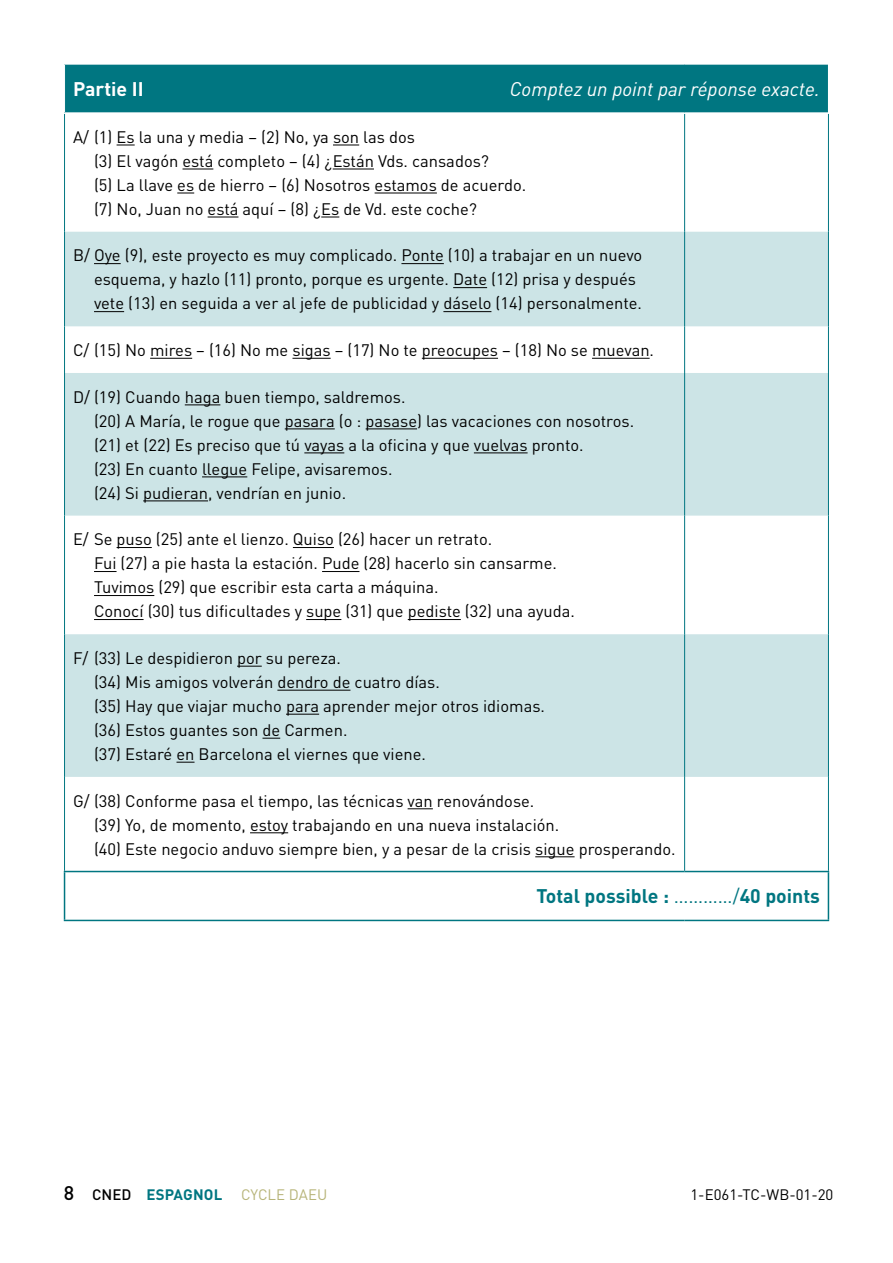
<style>
.page{position:relative;width:893px;height:1263px;background:#fff}
.page>*{position:absolute;margin:0;border:0;box-sizing:border-box;transform-origin:0 0}
.Reserve{font:italic 19.5px "DINOT";color:#fff}
.Reserve-2{font:700 19.5px "DINOT";color:#007681}
.Reserve-3{font:700 19.5px "DINOT";color:#fff}
.t1{font:16.5px/24px "DINOT";color:#000}
.t2{font:15px "DINOT";color:#000}
.t3{font:700 15px "DINOT";letter-spacing:.01em;color:#007681}
.t4{font:15px "DINOT";color:#b7b479}
.s1{font-weight:400}
.s2{font-weight:500;font-size:19.5px;color:#000}
.s3{font-weight:500;color:#000}
</style>
<div class="page">
<div style="left:65px;top:64px;width:763px;height:49px;background:#007681"></div>
<svg style="left:65px;top:232px;width:763px;height:545px;fill:#cce4e6"></svg>
<hr style="left:64px;top:114px;width:1px;height:118px;background:#007681">
<hr style="left:684px;top:114px;width:1px;height:118px;background:#007681">
<hr style="left:828px;top:114px;width:1px;height:118px;background:#007681">
<hr style="left:64px;top:232px;width:1px;height:94px;background:#007681">
<hr style="left:684px;top:232px;width:1px;height:94px;background:#007681">
<hr style="left:828px;top:232px;width:1px;height:94px;background:#007681">
<hr style="left:64px;top:326px;width:1px;height:47px;background:#007681">
<hr style="left:684px;top:326px;width:1px;height:47px;background:#007681">
<hr style="left:828px;top:326px;width:1px;height:47px;background:#007681">
<hr style="left:64px;top:373px;width:1px;height:143px;background:#007681">
<hr style="left:684px;top:373px;width:1px;height:143px;background:#007681">
<hr style="left:828px;top:373px;width:1px;height:143px;background:#007681">
<hr style="left:64px;top:516px;width:1px;height:118px;background:#007681">
<hr style="left:684px;top:516px;width:1px;height:118px;background:#007681">
<hr style="left:828px;top:516px;width:1px;height:118px;background:#007681">
<hr style="left:64px;top:634px;width:1px;height:143px;background:#007681">
<hr style="left:684px;top:634px;width:1px;height:143px;background:#007681">
<hr style="left:828px;top:634px;width:1px;height:143px;background:#007681">
<hr style="left:64px;top:777px;width:1px;height:94px;background:#007681">
<hr style="left:684px;top:777px;width:1px;height:94px;background:#007681">
<hr style="left:828px;top:777px;width:1px;height:94px;background:#007681">
<hr style="left:64px;top:64px;width:621px;height:1px;background:#fff">
<hr style="left:685px;top:64px;width:144px;height:1px;background:#fff">
<hr style="left:64px;top:112px;width:621px;height:2px;background:#fff">
<hr style="left:685px;top:112px;width:144px;height:2px;background:#fff">
<hr style="left:64px;top:871px;width:621px;height:1px;background:#007681">
<hr style="left:64px;top:872px;width:1px;height:48px;background:#007681">
<hr style="left:685px;top:871px;width:144px;height:1px;background:#007681">
<hr style="left:828px;top:872px;width:1px;height:48px;background:#007681">
<hr style="left:64px;top:920px;width:621px;height:1px;background:#007681">
<hr style="left:685px;top:920px;width:144px;height:1px;background:#007681">
<svg style="left:117px;top:145px;width:18px;height:1px"></svg>
<svg style="left:333px;top:145px;width:26px;height:1px"></svg>
<hr style="left:183px;top:169px;width:30px;height:1px;background:#000">
<hr style="left:333px;top:169px;width:41px;height:1px;background:#000">
<svg style="left:177px;top:193px;width:17px;height:1px"></svg>
<hr style="left:375px;top:193px;width:62px;height:1px;background:#000">
<hr style="left:208px;top:217px;width:30px;height:1px;background:#000">
<svg style="left:321px;top:217px;width:18px;height:1px"></svg>
<svg style="left:94px;top:263px;width:27px;height:1px"></svg>
<hr style="left:401px;top:263px;width:43px;height:1px;background:#000">
<hr style="left:453px;top:287px;width:34px;height:1px;background:#000">
<hr style="left:94px;top:311px;width:30px;height:1px;background:#000">
<hr style="left:443px;top:311px;width:48px;height:1px;background:#000">
<hr style="left:150px;top:358px;width:42px;height:1px;background:#000">
<hr style="left:292px;top:358px;width:39px;height:1px;background:#000">
<hr style="left:422px;top:358px;width:76px;height:1px;background:#000">
<hr style="left:592px;top:358px;width:58px;height:1px;background:#000">
<hr style="left:185px;top:404px;width:35px;height:1px;background:#000">
<hr style="left:285px;top:428px;width:50px;height:1px;background:#000">
<hr style="left:366px;top:428px;width:51px;height:1px;background:#000">
<hr style="left:304px;top:452px;width:40px;height:1px;background:#000">
<hr style="left:474px;top:452px;width:54px;height:1px;background:#000">
<hr style="left:202px;top:476px;width:45px;height:1px;background:#000">
<hr style="left:143px;top:500px;width:65px;height:1px;background:#000">
<hr style="left:117px;top:547px;width:35px;height:1px;background:#000">
<hr style="left:293px;top:547px;width:41px;height:1px;background:#000">
<svg style="left:94px;top:571px;width:23px;height:1px"></svg>
<hr style="left:322px;top:571px;width:37px;height:1px;background:#000">
<hr style="left:94px;top:595px;width:60px;height:1px;background:#000">
<hr style="left:94px;top:619px;width:50px;height:1px;background:#000">
<hr style="left:306px;top:619px;width:35px;height:1px;background:#000">
<hr style="left:408px;top:619px;width:53px;height:1px;background:#000">
<svg style="left:237px;top:666px;width:25px;height:1px"></svg>
<hr style="left:277px;top:690px;width:73px;height:1px;background:#000">
<hr style="left:286px;top:714px;width:33px;height:1px;background:#000">
<svg style="left:262px;top:738px;width:18px;height:1px"></svg>
<svg style="left:176px;top:762px;width:19px;height:1px"></svg>
<svg style="left:408px;top:808px;width:25px;height:1px"></svg>
<hr style="left:250px;top:832px;width:38px;height:1px;background:#000">
<hr style="left:535px;top:856px;width:40px;height:1px;background:#000">
<p class="Reserve-3" style="left:73px;top:76px;width:72px">Partie II</p>
<p class="Reserve" style="left:510px;top:77px;width:312px">Comptez un point par réponse exacte.</p>
<p class="t1" style="left:94px;top:124px;width:434px;text-indent:-21px">A/ (1) Es la una y media – (2) No, ya son las dos<br>(3) El vagón está completo – (4) ¿Están Vds. cansados?<br>(5) La llave es de hierro – (6) Nosotros estamos de acuerdo. (7) No, Juan no está aquí – (8) ¿Es de Vd. este coche?</p>
<p class="t1" style="left:94px;top:243px;width:550px;text-indent:-21px">B/ Oye (9), este proyecto es muy complicado. Ponte (10) a trabajar en un nuevo esquema, y hazlo (11) pronto, porque es urgente. Date (12) prisa y después vete (13) en seguida a ver al jefe de publicidad y dáselo (14) personalmente.</p>
<p class="t1" style="left:73px;top:338px;width:583px">C/ (15) No mires – (16) No me sigas – (17) No te preocupes – (18) No se muevan.</p>
<p class="t1" style="left:94px;top:384px;width:542px;text-indent:-21px">D/ (19) Cuando haga buen tiempo, saldremos.<br>(20) A María, le rogue que pasara (o : pasase) las vacaciones con nosotros. (21) et (22) Es preciso que tú vayas a la oficina y que vuelvas pronto.<br>(23) En cuanto llegue Felipe, avisaremos.<br>(24) Si pudieran, vendrían en junio.</p>
<p class="t1" style="left:94px;top:527px;width:482px;text-indent:-21px">E/ Se puso (25) ante el lienzo. Quiso (26) hacer un retrato.<br>Fui (27) a pie hasta la estación. Pude (28) hacerlo sin cansarme.<br>Tuvimos (29) que escribir esta carta a máquina.<br>Conocí (30) tus dificultades y supe (31) que pediste (32) una ayuda.</p>
<p class="t1" style="left:94px;top:646px;width:452px;text-indent:-21px">F/ (33) Le despidieron por su pereza.<br>(34) Mis amigos volverán dendro de cuatro días.<br>(35) Hay que viajar mucho para aprender mejor otros idiomas. (36) Estos guantes son de Carmen.<br>(37) Estaré en Barcelona el viernes que viene.</p>
<p class="t1" style="left:94px;top:788px;width:583px;text-indent:-21px">G/ (38) Conforme pasa el tiempo, las técnicas van renovándose.<br>(39) Yo, de momento, estoy trabajando en una nueva instalación.<br>(40) Este negocio anduvo siempre bien, y a pesar de la crisis sigue prosperando.</p>
<p class="Reserve-2" style="left:536px;top:884px;width:285px">Total possible : <span class="s1">…………/</span>40 points</p>
<p class="t3" style="left:64px;top:1184px;width:160px"><span class="s2">8</span> <span class="s3">CNED</span> ESPAGNOL</p>
<p class="t4" style="left:241px;top:1185px;width:88px">CYCLE DAEU</p>
<p class="t2" style="left:690px;top:1185px;width:144px">1-E061-TC-WB-01-20</p>
</div>
